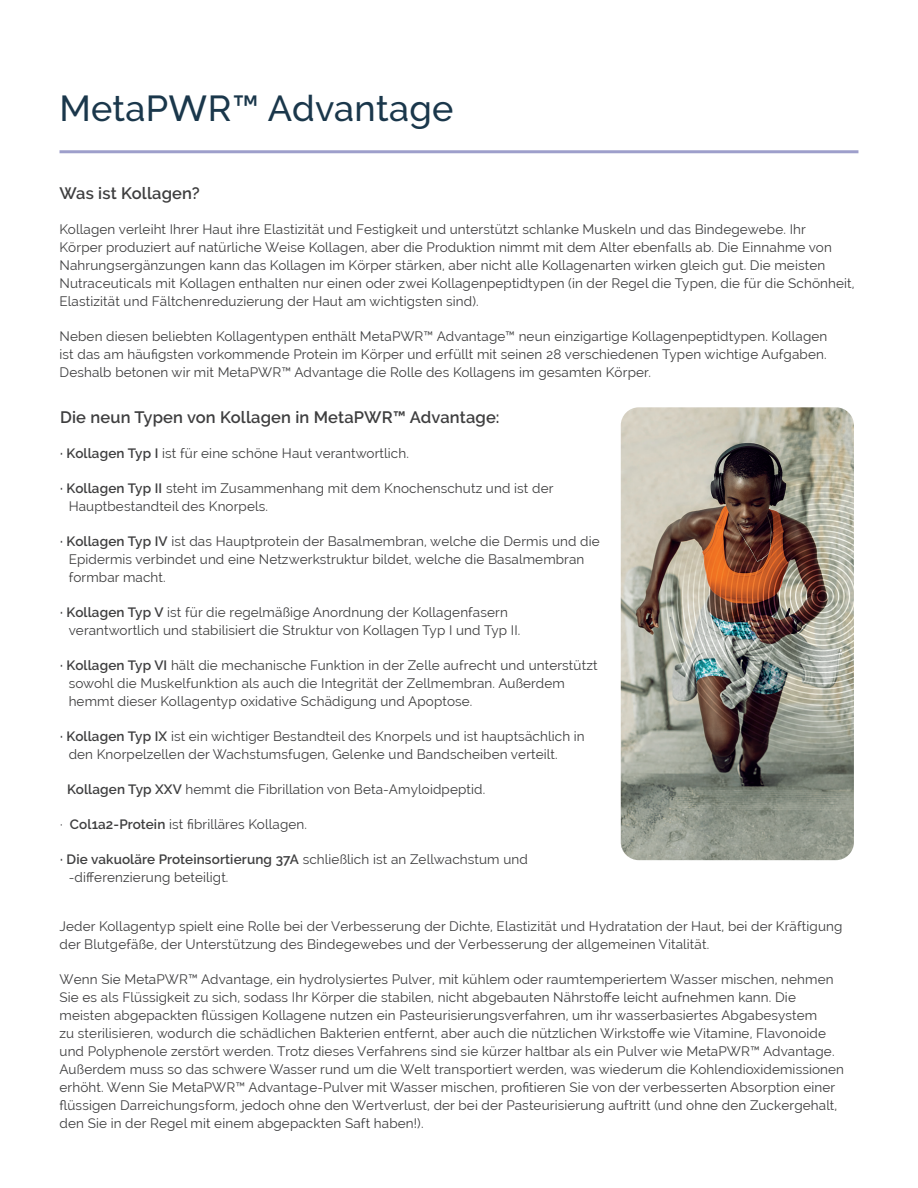
<style>
.page{position:relative;width:918px;height:1188px;background:#fff}
.page>*{position:absolute;margin:0;border:0;box-sizing:border-box;transform-origin:0 0}
.t1{font:500 36px "Raleway";letter-spacing:.01em;color:#1a374b}
.t2{font:600 16.5px "Raleway";letter-spacing:.01em;color:#3e3e3f}
.t3{font:13.5px/18px "Raleway";letter-spacing:.01em;color:#3e3e3f}
.s1{font-weight:600}
</style>
<div class="page">
<hr style="left:60px;top:150px;width:798px;height:3px;background:#9e9fcb">
<img style="left:621px;top:407px;width:233px;height:453px">
<h1 class="t1" style="left:60px;top:88px;width:395px">MetaPWR™ Advantage</h1>
<p class="t2" style="left:60px;top:184px;width:142px">Was ist Kollagen?</p>
<p class="t3" style="left:60px;top:220px;width:797px">Kollagen verleiht Ihrer Haut ihre Elastizität und Festigkeit und unterstützt schlanke Muskeln und das Bindegewebe. Ihr<br>Körper produziert auf natürliche Weise Kollagen, aber die Produktion nimmt mit dem Alter ebenfalls ab. Die Einnahme von Nahrungsergänzungen kann das Kollagen im Körper stärken, aber nicht alle Kollagenarten wirken gleich gut. Die meisten Nutraceuticals mit Kollagen enthalten nur einen oder zwei Kollagenpeptidtypen (in der Regel die Typen, die für die Schönheit, Elastizität und Fältchenreduzierung der Haut am wichtigsten sind).</p>
<p class="t3" style="left:60px;top:327px;width:769px;text-align:justify">Neben diesen beliebten Kollagentypen enthält MetaPWR™ Advantage™ neun einzigartige Kollagenpeptidtypen. Kollagen ist das am häufigsten vorkommende Protein im Körper und erfüllt mit seinen 28 verschiedenen Typen wichtige Aufgaben.<br>Deshalb betonen wir mit MetaPWR™ Advantage die Rolle des Kollagens im gesamten Körper.</p>
<p class="t2" style="left:60px;top:408px;width:441px">Die neun Typen von Kollagen in MetaPWR™ Advantage:</p>
<p class="t3" style="left:60px;top:444px;width:350px"><span class="s1">· Kollagen Typ I</span> ist für eine schöne Haut verantwortlich.</p>
<p class="t3" style="left:69px;top:479px;width:486px;text-indent:-9px"><span class="s1">· Kollagen Typ II</span> steht im Zusammenhang mit dem Knochenschutz und ist der<br>Hauptbestandteil des Knorpels.</p>
<p class="t3" style="left:69px;top:532px;width:533px;text-indent:-9px"><span class="s1">· Kollagen Typ IV</span> ist das Hauptprotein der Basalmembran, welche die Dermis und die<br>Epidermis verbindet und eine Netzwerkstruktur bildet, welche die Basalmembran formbar macht.</p>
<p class="t3" style="left:69px;top:603px;width:453px;text-indent:-9px"><span class="s1">· Kollagen Typ V</span> ist für die regelmäßige Anordnung der Kollagenfasern verantwortlich und stabilisiert die Struktur von Kollagen Typ I und Typ II.</p>
<p class="t3" style="left:69px;top:656px;width:530px;text-indent:-9px"><span class="s1">· Kollagen Typ VI</span> hält die mechanische Funktion in der Zelle aufrecht und unterstützt sowohl die Muskelfunktion als auch die Integrität der Zellmembran. Außerdem hemmt dieser Kollagentyp oxidative Schädigung und Apoptose.</p>
<p class="t3" style="left:69px;top:727px;width:518px;text-indent:-9px"><span class="s1">· Kollagen Typ IX</span> ist ein wichtiger Bestandteil des Knorpels und ist hauptsächlich in den Knorpelzellen der Wachstumsfugen, Gelenke und Bandscheiben verteilt.</p>
<p class="t3" style="left:67px;top:780px;width:420px"><span class="s1">Kollagen Typ XXV</span> hemmt die Fibrillation von Beta-Amyloidpeptid.</p>
<p class="t3" style="left:60px;top:815px;width:248px">· <span class="s1">Col1a2-Protein</span> ist fibrilläres Kollagen.</p>
<p class="t3" style="left:69px;top:850px;width:461px;text-indent:-9px"><span class="s1">· Die vakuoläre Proteinsortierung 37A</span> schließlich ist an Zellwachstum und -differenzierung beteiligt.</p>
<p class="t3" style="left:60px;top:917px;width:784px">Jeder Kollagentyp spielt eine Rolle bei der Verbesserung der Dichte, Elastizität und Hydratation der Haut, bei der Kräftigung der Blutgefäße, der Unterstützung des Bindegewebes und der Verbesserung der allgemeinen Vitalität.</p>
<p class="t3" style="left:60px;top:970px;width:786px">Wenn Sie MetaPWR™ Advantage, ein hydrolysiertes Pulver, mit kühlem oder raumtemperiertem Wasser mischen, nehmen Sie es als Flüssigkeit zu sich, sodass Ihr Körper die stabilen, nicht abgebauten Nährstoffe leicht aufnehmen kann. Die meisten abgepackten flüssigen Kollagene nutzen ein Pasteurisierungsverfahren, um ihr wasserbasiertes Abgabesystem<br>zu sterilisieren, wodurch die schädlichen Bakterien entfernt, aber auch die nützlichen Wirkstoffe wie Vitamine, Flavonoide und Polyphenole zerstört werden. Trotz dieses Verfahrens sind sie kürzer haltbar als ein Pulver wie MetaPWR™ Advantage.<br>Außerdem muss so das schwere Wasser rund um die Welt transportiert werden, was wiederum die Kohlendioxidemissionen erhöht. Wenn Sie MetaPWR™ Advantage-Pulver mit Wasser mischen, profitieren Sie von der verbesserten Absorption einer flüssigen Darreichungsform, jedoch ohne den Wertverlust, der bei der Pasteurisierung auftritt (und ohne den Zuckergehalt, den Sie in der Regel mit einem abgepackten Saft haben!).</p>
</div>
